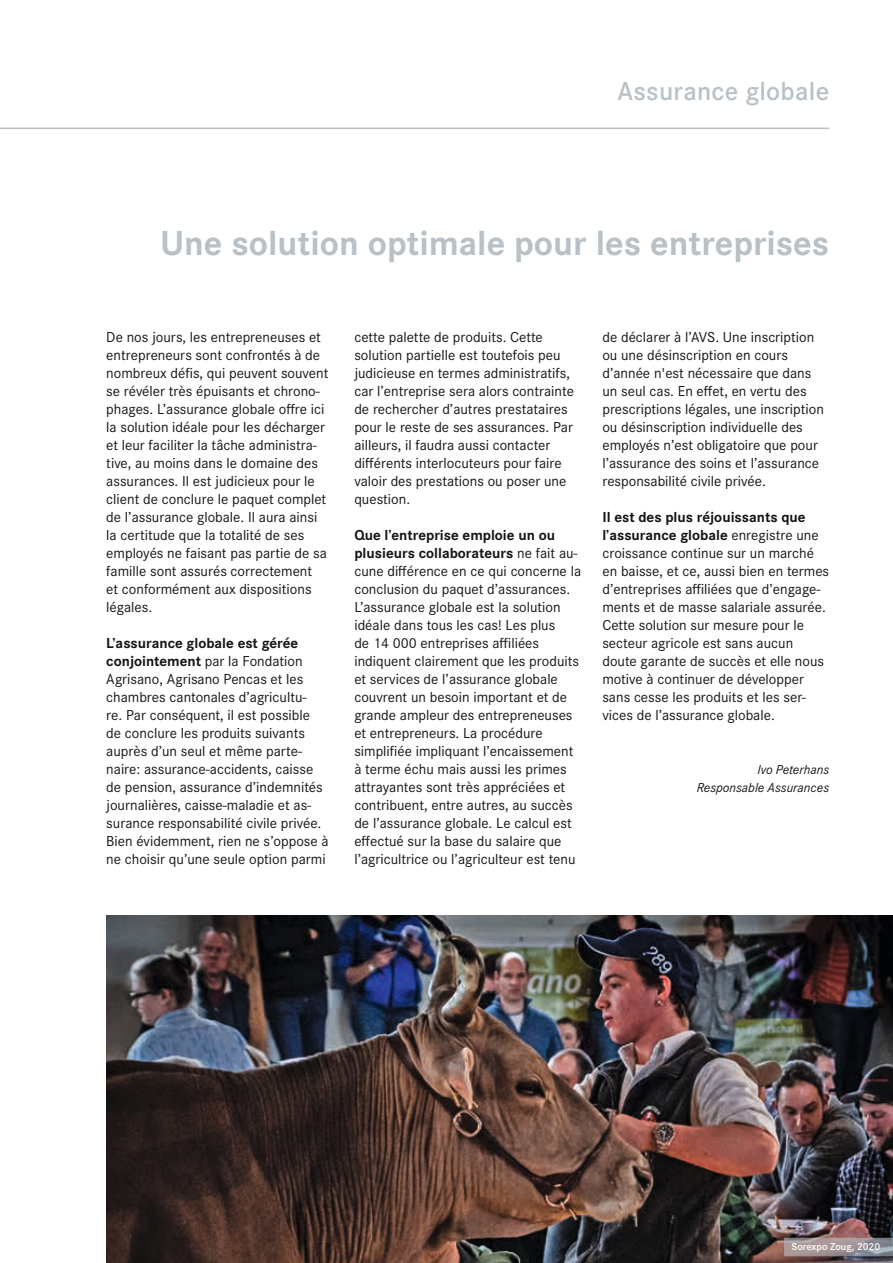
<style>
.page{position:relative;width:893px;height:1263px;background:#fff}
.page>*{position:absolute;margin:0;border:0;box-sizing:border-box;transform-origin:0 0}
.t1{font:700 36px "Corporate S";color:#b9c1c6}
.t2{font:600 27px "Corporate S";letter-spacing:.01em;color:#b9c1c6}
.t3{font:15px/18px "Corporate S";color:#131413}
.t4{font:italic 13.5px/18px "Corporate S";color:#131413;text-align:right}
.t5{font:600 10.5px "Corporate S";color:#fff}
.s1{font-weight:700}
</style>
<div class="page">
<img style="left:106px;top:915px;width:787px;height:348px">
<hr style="left:0;top:128px;width:829px;height:1px;background:#b9c1c6">
<svg style="left:784px;top:1238px;width:109px;height:18px;background:#9b9397"></svg>
<h2 class="t2" style="left:617px;top:76px;width:213px">Assurance globale</h2>
<h1 class="t1" style="left:160px;top:222px;width:670px">Une solution optimale pour les entreprises</h1>
<p class="t3" style="left:106px;top:328px;width:224px">De nos jours, les entrepreneuses et entrepreneurs sont confrontés à de nombreux défis, qui peuvent souvent se révéler très épuisants et chrono&shy;phages. L’assurance globale offre ici la solution idéale pour les décharger et leur faciliter la tâche administra&shy;tive, au moins dans le domaine des assurances. Il est judicieux pour le client de conclure le paquet complet de l’assurance globale. Il aura ainsi la certitude que la totalité de ses employés ne faisant pas partie de sa famille sont assurés correctement<br>et conformément aux dispositions légales.</p>
<p class="t3" style="left:106px;top:634px;width:224px"><span class="s1">L’assurance globale est gérée conjointement</span> par la Fondation Agrisano, Agrisano Pencas et les chambres cantonales d’agricultu-<br>re. Par conséquent, il est possible de conclure les produits suivants auprès d’un seul et même parte&shy;naire: assurance-accidents, caisse de pension, assurance d’indemnités journalières, caisse-maladie et as&shy;surance responsabilité civile privée.<br>Bien évidemment, rien ne s’oppose à ne choisir qu’une seule option parmi</p>
<p class="t3" style="left:354px;top:328px;width:221px">cette palette de produits. Cette solution partielle est toutefois peu judicieuse en termes administratifs, car l’entreprise sera alors contrainte de rechercher d’autres prestataires pour le reste de ses assurances. Par ailleurs, il faudra aussi contacter différents interlocuteurs pour faire valoir des prestations ou poser une question.</p>
<p class="t3" style="left:354px;top:526px;width:228px"><span class="s1">Que l’entreprise emploie un ou plusieurs collaborateurs</span> ne fait au&shy;cune différence en ce qui concerne la conclusion du paquet d’assurances.<br>L’assurance globale est la solution idéale dans tous les cas! Les plus<br>de 14 000 entreprises affiliées indiquent clairement que les produits et services de l’assurance globale couvrent un besoin important et de grande ampleur des entrepreneuses et entrepreneurs. La procédure simplifiée impliquant l’encaissement à terme échu mais aussi les primes attrayantes sont très appréciées et contribuent, entre autres, au succès de l’assurance globale. Le calcul est effectué sur la base du salaire que l’agricultrice ou l’agriculteur est tenu</p>
<p class="t3" style="left:602px;top:328px;width:223px">de déclarer à l’AVS. Une inscription ou une désinscription en cours d’année n'est nécessaire que dans un seul cas. En effet, en vertu des prescriptions légales, une inscription ou désinscription individuelle des employés n’est obligatoire que pour l’assurance des soins et l’assurance responsabilité civile privée.</p>
<p class="t3" style="left:602px;top:508px;width:228px"><span class="s1">Il est des plus réjouissants que l’assurance globale</span> enregistre une croissance continue sur un marché en baisse, et ce, aussi bien en termes d’entreprises affiliées que d’engage&shy;ments et de masse salariale assurée.<br>Cette solution sur mesure pour le secteur agricole est sans aucun doute garante de succès et elle nous motive à continuer de développer sans cesse les produits et les ser&shy;vices de l’assurance globale.</p>
<p class="t4" style="left:697px;top:760px;width:134px">Ivo Peterhans<br>Responsable Assurances</p>
<p class="t5" style="left:791px;top:1241px;width:90px">Sorexpo Zoug, 2020</p>
</div>
